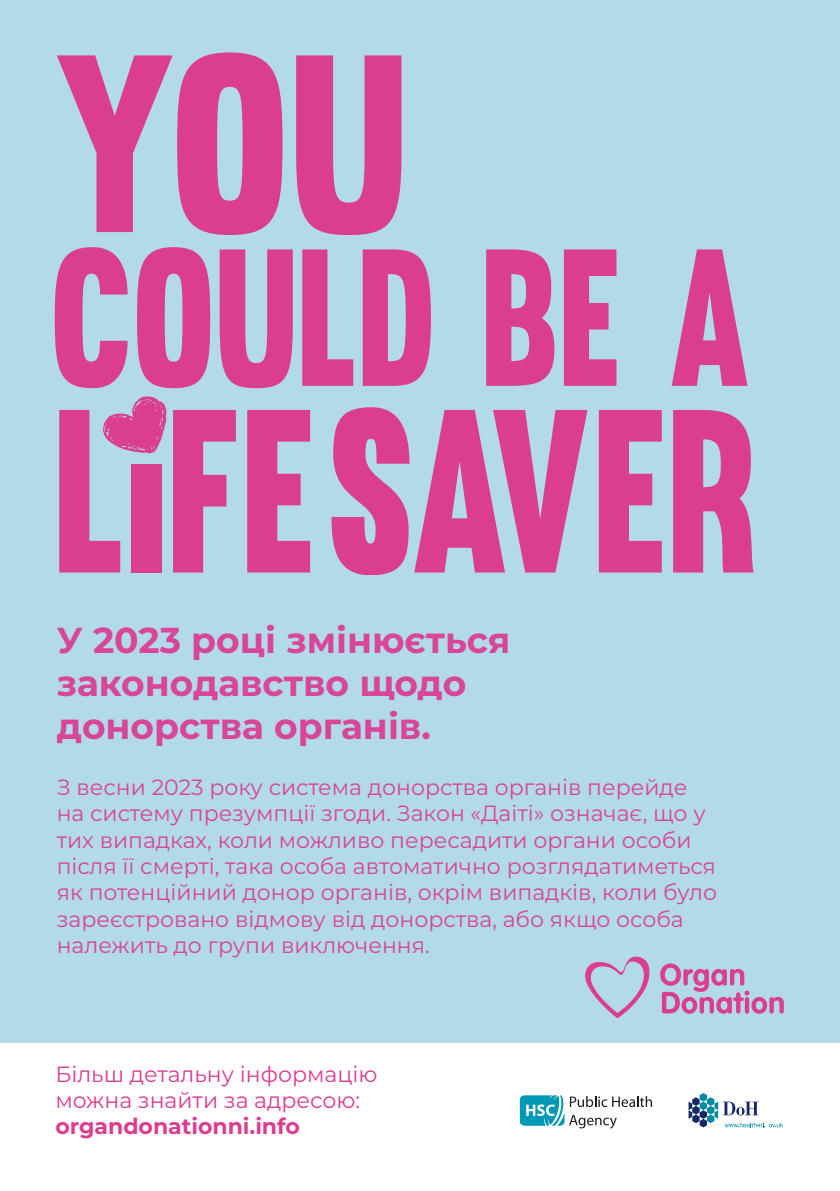
<style>
.page{position:relative;width:840px;height:1191px;background:#fff}
.page>*{position:absolute;margin:0;border:0;box-sizing:border-box;transform-origin:0 0}
.t1{font:700 36px/43.2px "Montserrat";color:#d84599}
.t2{font:22px/26.4px "Montserrat";color:#d84599}
.t3{font:22px/26.4px "Montserrat";color:#db3d8f}
.t4{font:700 22px "Montserrat";color:#db3d8f}
</style>
<div class="page">
<div style="left:0;top:0;width:839px;height:1089px;background:#b3dae8"></div>
<div style="left:0;top:1043px;width:839px;height:148px;background:#fff"></div>
<svg style="left:688px;top:1093px;width:94px;height:34px"></svg>
<svg style="left:519px;top:1095px;width:132px;height:33px"></svg>
<svg style="left:173px;top:410px;width:63px;height:162px"></svg>
<svg style="left:247px;top:410px;width:63px;height:162px"></svg>
<svg style="left:331px;top:407px;width:256px;height:167px"></svg>
<svg style="left:598px;top:410px;width:63px;height:162px"></svg>
<svg style="left:673px;top:410px;width:79px;height:162px"></svg>
<svg style="left:59px;top:396px;width:107px;height:176px"></svg>
<svg style="left:57px;top:52px;width:344px;height:183px;fill:#db3d8f"></svg>
<svg style="left:55px;top:247px;width:692px;height:141px;fill:#db3d8f"></svg>
<svg style="left:660px;top:963px;width:122px;height:50px"></svg>
<svg style="left:585px;top:956px;width:64px;height:62px"></svg>
<p class="t1" style="left:57px;top:617px;width:455px">У 2023 році змінюється законодавство щодо донорства органів.</p>
<p class="t2" style="left:57px;top:773px;width:661px">З весни 2023 року система донорства органів перейде на систему презумпції згоди. Закон «Даіті» означає, що у тих випадках, коли можливо пересадити органи особи після її смерті, така особа автоматично розглядатиметься як потенційний донор органів, окрім випадків, коли було зареєстровано відмову від донорства, або якщо особа належить до групи виключення.</p>
<p class="t3" style="left:55px;top:1059px;width:323px">Більш детальну інформацію можна знайти за адресою:</p>
<p class="t4" style="left:55px;top:1110px;width:246px">organdonationni.info</p>
</div>
